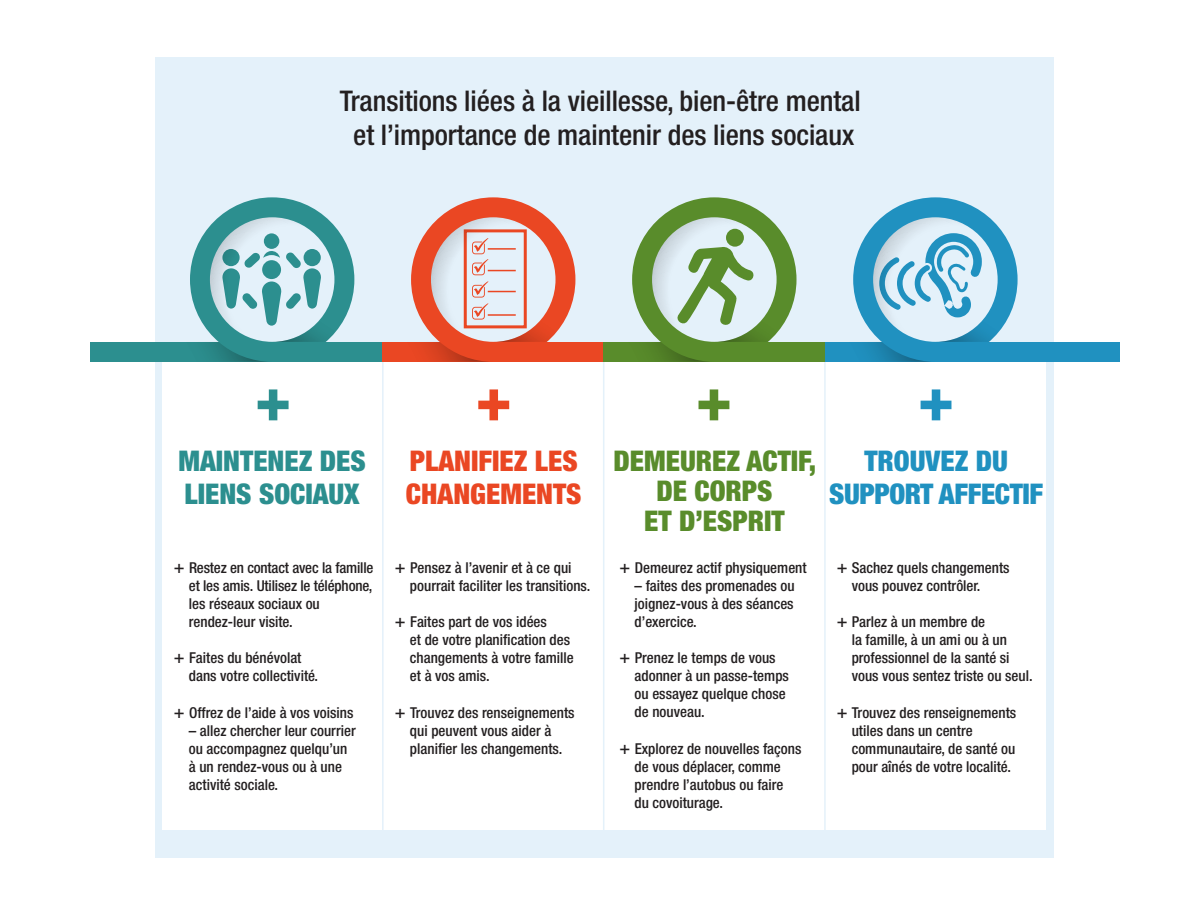
<style>
.page{position:relative;width:1188px;height:918px;background:#fff}
.page>*{position:absolute;margin:0;border:0;box-sizing:border-box;transform-origin:0 0}
.t1{font:500 condensed 28.5px/34.2px "Helvetica Neue LT Std";letter-spacing:-.005em;color:#231f20;text-align:center}
.t2{font:900 condensed 28.5px/30px "Helvetica Neue LT Std";color:#598c2b;text-align:center}
.t3{font:900 condensed 28.5px/33px "Helvetica Neue LT Std";color:#2c8f8f}
.t4{font:900 condensed 28.5px/33px "Helvetica Neue LT Std";letter-spacing:-.015em;color:#2091c0;text-align:center}
.t5{font:900 condensed 28.5px/33px "Helvetica Neue LT Std";color:#ea4723}
.t6{font:500 condensed 15px/18px "Helvetica Neue LT Std";color:#231f20}
.s1{font-size:18px}
</style>
<div class="page">
<div style="left:155px;top:57px;width:899px;height:800px;background:#e4f1fa"></div>
<div style="left:162px;top:362px;width:884px;height:468px;background:#fff"></div>
<svg style="left:258px;top:389px;width:31px;height:31px"></svg>
<svg style="left:478px;top:389px;width:31px;height:31px"></svg>
<svg style="left:699px;top:389px;width:30px;height:31px"></svg>
<svg style="left:921px;top:389px;width:30px;height:31px"></svg>
<hr style="left:382px;top:362px;width:2px;height:475px;background:#e4f1fa">
<hr style="left:603px;top:362px;width:1px;height:475px;background:#e4f1fa">
<hr style="left:824px;top:362px;width:2px;height:475px;background:#e4f1fa">
<div style="left:90px;top:342px;width:293px;height:20px;background:#2c8f8f"></div>
<div style="left:383px;top:342px;width:221px;height:20px;background:#ea4723"></div>
<div style="left:604px;top:342px;width:221px;height:20px;background:#598c2b"></div>
<div style="left:825px;top:342px;width:294px;height:20px;background:#2091c0"></div>
<svg style="left:411px;top:197px;width:164px;height:165px"></svg>
<svg style="left:632px;top:197px;width:165px;height:165px"></svg>
<svg style="left:853px;top:197px;width:165px;height:165px"></svg>
<svg style="left:190px;top:197px;width:164px;height:165px"></svg>
<h1 class="t1" style="left:340px;top:84px;width:522px">Transitions liées à la vieillesse, bien-être mental et l’importance de maintenir des liens sociaux</h1>
<h1 class="t3" style="left:178px;top:444px;width:189px">MAINTENEZ DES<br>LIENS SOCIAUX</h1>
<p class="t6" style="left:189px;top:558px;width:186px;text-indent:-15px"><span class="s1">+</span> Restez en contact avec la famille et les amis. Utilisez le téléphone, les réseaux sociaux ou rendez-leur visite.</p>
<p class="t6" style="left:189px;top:649px;width:131px;text-indent:-15px"><span class="s1">+</span> Faites du bénévolat dans votre collectivité.</p>
<p class="t6" style="left:174px;top:703px;width:181px"><span class="s1">+</span> Offrez de l’aide à vos voisins</p>
<p class="t6" style="left:189px;top:721px;width:168px">– allez chercher leur courrier ou accompagnez quelqu’un à un rendez-vous ou à une activité sociale.</p>
<h1 class="t5" style="left:406px;top:444px;width:177px">PLANIFIEZ LES<br>CHANGEMENTS</h1>
<h1 class="t2" style="left:614px;top:446px;width:204px">DEMEUREZ ACTIF,<br>DE CORPS<br>ET D’ESPRIT</h1>
<h1 class="t4" style="left:829px;top:444px;width:216px">TROUVEZ DU<br>SUPPORT AFFECTIF</h1>
<p class="t6" style="left:410px;top:558px;width:182px;text-indent:-15px"><span class="s1">+</span> Pensez à l’avenir et à ce qui pourrait faciliter les transitions.</p>
<p class="t6" style="left:410px;top:613px;width:165px;text-indent:-15px"><span class="s1">+</span> Faites part de vos idées<br>et de votre planification des changements à votre famille et à vos amis.</p>
<p class="t6" style="left:395px;top:703px;width:181px;text-align:center"><span class="s1">+</span> Trouvez des renseignements qui peuvent vous aider à planifier les changements.</p>
<p class="t6" style="left:620px;top:558px;width:189px"><span class="s1">+</span> Demeurez actif physiquement</p>
<p class="t6" style="left:635px;top:576px;width:162px;text-align:justify">– faites des promenades ou joignez-vous à des séances d’exercice.</p>
<p class="t6" style="left:635px;top:649px;width:156px;text-indent:-15px"><span class="s1">+</span> Prenez le temps de vous adonner à un passe-temps ou essayez quelque chose de nouveau.</p>
<p class="t6" style="left:635px;top:739px;width:168px;text-indent:-15px"><span class="s1">+</span> Explorez de nouvelles façons de vous déplacer, comme prendre l’autobus ou faire du covoiturage.</p>
<p class="t6" style="left:852px;top:558px;width:159px;text-indent:-15px"><span class="s1">+</span> Sachez quels changements vous pouvez contrôler.</p>
<p class="t6" style="left:852px;top:613px;width:183px;text-indent:-15px"><span class="s1">+</span> Parlez à un membre de<br>la famille, à un ami ou à un professionnel de la santé si vous vous sentez triste ou seul.</p>
<p class="t6" style="left:852px;top:703px;width:166px;text-indent:-15px"><span class="s1">+</span> Trouvez des renseignements utiles dans un centre communautaire, de santé ou pour aînés de votre localité.</p>
</div>
